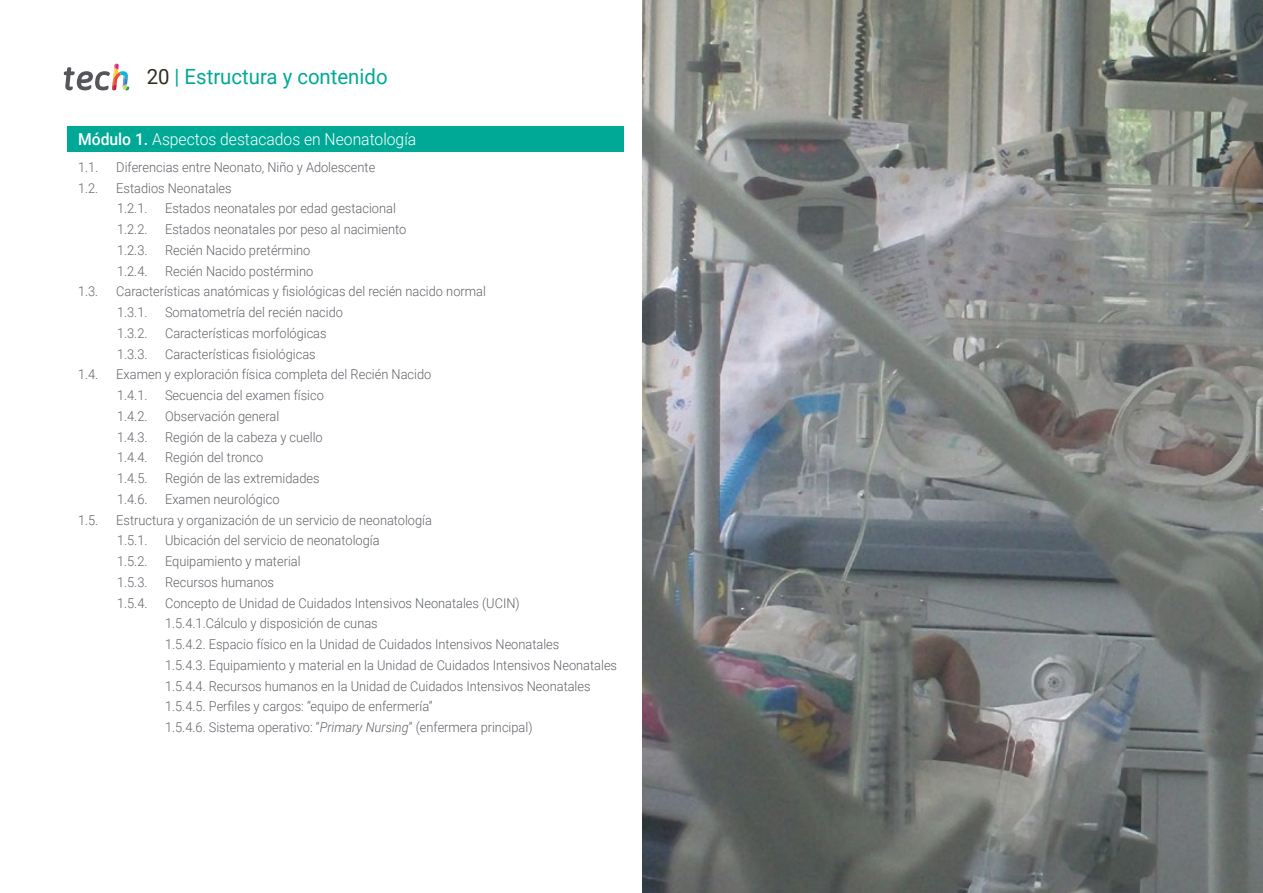
<style>
.page{position:relative;width:1263px;height:893px;background:#fff}
.page>*{position:absolute;margin:0;border:0;box-sizing:border-box;transform-origin:0 0}
.t1{font:21px "Roboto";color:#00a996}
.t2{font:300 16.5px "Roboto";color:#fff;scale:.95 1}
.t3{font:300 13.5px/20.7px "Roboto";color:#61646a;scale:.95 1}
.s1{color:#312e20}
.s2{font-weight:500}
.s3{font-style:italic}
</style>
<div class="page">
<img style="left:642px;top:0;width:621px;height:893px">
<div style="left:67px;top:126px;width:557px;height:25px;background:#00a996"></div>
<svg style="left:64px;top:64px;width:65px;height:27px"></svg>
<h1 class="t1" style="left:147px;top:62px;width:242px"><span class="s1">20</span> | Estructura y contenido</h1>
<p class="t2" style="left:78px;top:127px;width:357px"><span class="s2">Módulo 1.</span> Aspectos destacados en Neonatología</p>
<p class="t3" style="left:78px;top:156px;width:23px">1.1.</p>
<p class="t3" style="left:116px;top:156px;width:274px">Diferencias entre Neonato, Niño y Adolescente</p>
<p class="t3" style="left:78px;top:177px;width:23px">1.2.</p>
<p class="t3" style="left:116px;top:177px;width:123px">Estadios Neonatales<br>1.2.1.</p>
<p class="t3" style="left:165px;top:198px;width:244px">Estados neonatales por edad gestacional</p>
<p class="t3" style="left:117px;top:218px;width:34px">1.2.2.</p>
<p class="t3" style="left:165px;top:218px;width:255px">Estados neonatales por peso al nacimiento</p>
<p class="t3" style="left:117px;top:239px;width:34px">1.2.3.</p>
<p class="t3" style="left:165px;top:239px;width:155px">Recién Nacido pretérmino</p>
<p class="t3" style="left:117px;top:260px;width:34px">1.2.4.</p>
<p class="t3" style="left:165px;top:260px;width:158px">Recién Nacido postérmino</p>
<p class="t3" style="left:78px;top:281px;width:23px">1.3.</p>
<p class="t3" style="left:116px;top:281px;width:391px">Características anatómicas y fisiológicas del recién nacido normal<br>1.3.1.</p>
<p class="t3" style="left:165px;top:301px;width:189px">Somatometría del recién nacido</p>
<p class="t3" style="left:117px;top:322px;width:34px">1.3.2.</p>
<p class="t3" style="left:165px;top:322px;width:172px">Características morfológicas</p>
<p class="t3" style="left:117px;top:343px;width:34px">1.3.3.</p>
<p class="t3" style="left:165px;top:343px;width:160px">Características fisiológicas</p>
<p class="t3" style="left:78px;top:364px;width:23px">1.4.</p>
<p class="t3" style="left:116px;top:364px;width:333px">Examen y exploración física completa del Recién Nacido<br>1.4.1.</p>
<p class="t3" style="left:165px;top:384px;width:169px">Secuencia del examen físico</p>
<p class="t3" style="left:117px;top:405px;width:34px">1.4.2.</p>
<p class="t3" style="left:165px;top:405px;width:122px">Observación general</p>
<p class="t3" style="left:117px;top:426px;width:34px">1.4.3.</p>
<p class="t3" style="left:165px;top:426px;width:167px">Región de la cabeza y cuello</p>
<p class="t3" style="left:117px;top:447px;width:34px">1.4.4.</p>
<p class="t3" style="left:165px;top:447px;width:105px">Región del tronco</p>
<p class="t3" style="left:117px;top:467px;width:34px">1.4.5.</p>
<p class="t3" style="left:165px;top:467px;width:164px">Región de las extremidades</p>
<p class="t3" style="left:117px;top:488px;width:34px">1.4.6.</p>
<p class="t3" style="left:165px;top:488px;width:122px">Examen neurológico</p>
<p class="t3" style="left:78px;top:509px;width:23px">1.5.</p>
<p class="t3" style="left:116px;top:509px;width:334px">Estructura y organización de un servicio de neonatología<br>1.5.1.</p>
<p class="t3" style="left:165px;top:530px;width:227px">Ubicación del servicio de neonatología</p>
<p class="t3" style="left:117px;top:550px;width:34px">1.5.2.</p>
<p class="t3" style="left:165px;top:550px;width:144px">Equipamiento y material</p>
<p class="t3" style="left:117px;top:571px;width:34px">1.5.3.</p>
<p class="t3" style="left:165px;top:571px;width:116px">Recursos humanos</p>
<p class="t3" style="left:117px;top:592px;width:34px">1.5.4.</p>
<p class="t3" style="left:165px;top:592px;width:477px">Concepto de Unidad de Cuidados Intensivos Neonatales (UCIN)<br>1.5.4.1.Cálculo y disposición de cunas<br>1.5.4.2. Espacio físico en la Unidad de Cuidados Intensivos Neonatales<br>1.5.4.3. Equipamiento y material en la Unidad de Cuidados Intensivos Neonatales 1.5.4.4. Recursos humanos en la Unidad de Cuidados Intensivos Neonatales 1.5.4.5. Perfiles y cargos: “equipo de enfermería”<br>1.5.4.6. Sistema operativo: “<span class="s3">Primary Nursing</span>” (enfermera principal)</p>
</div>
